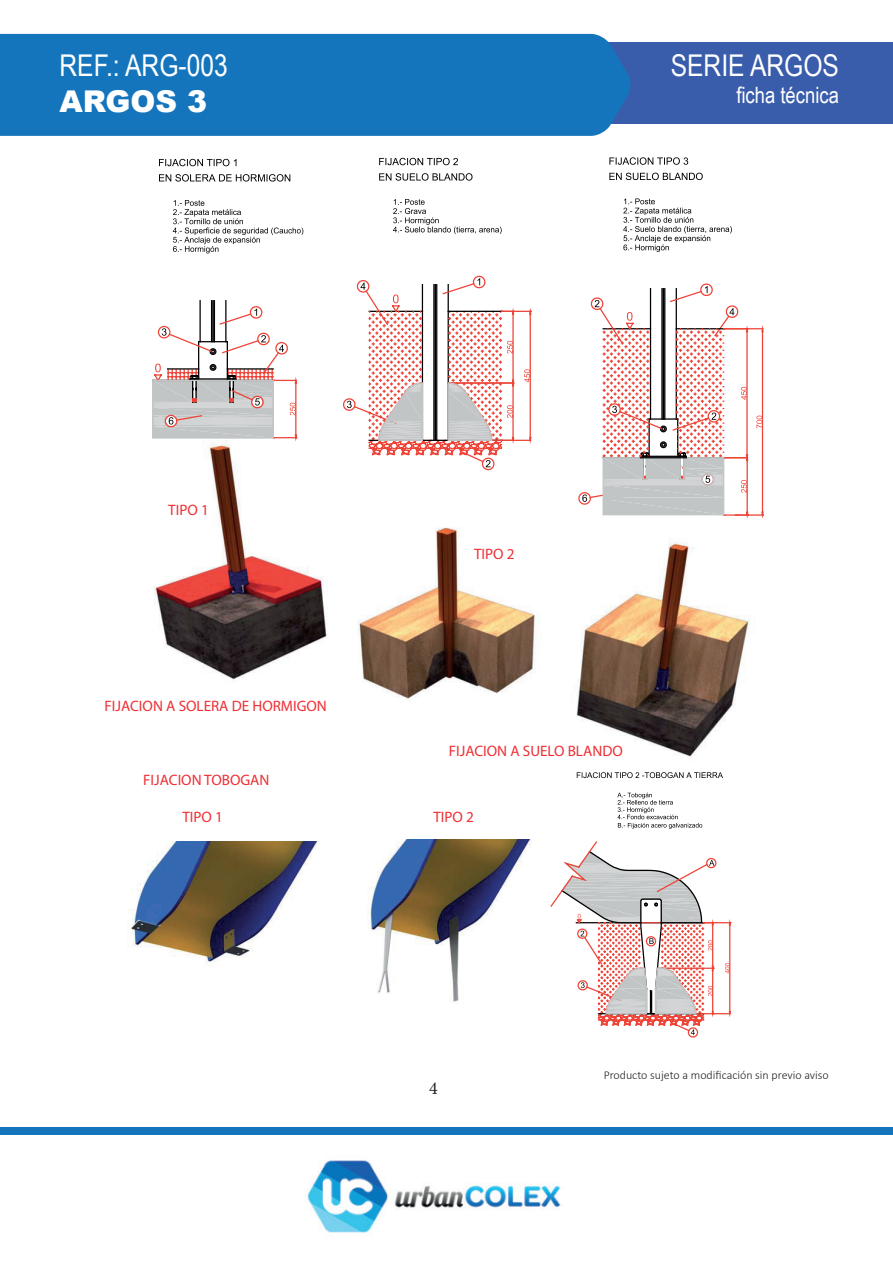
<style>
.page{position:relative;width:893px;height:1263px;background:#fff}
.page>*{position:absolute;margin:0;border:0;box-sizing:border-box;transform-origin:0 0}
.t1{font:30px "Arial Narrow";color:#fff}
.t2{font:900 30px "Arial";color:#fff}
.t3{font:22.5px "Arial Narrow";color:#fff}
.t4{font:18px "Minion Pro";color:#231f20}
.t5{font:15.15px "Myriad Pro";color:#ee2e33}
.t6{font:300 12px "Calibri";color:#231f20}
</style>
<div class="page">
<img style="left:307px;top:1160px;width:254px;height:73px">
<div style="left:0;top:1127px;width:893px;height:7px;background:#1575bc"></div>
<div style="left:368px;top:43px;width:525px;height:81px;background:#3a5dab"></div>
<div style="left:0;top:34px;width:631px;height:102px;background:#1575bc"></div>
<img style="left:154px;top:445px;width:596px;height:312px">
<img style="left:368px;top:839px;width:164px;height:163px">
<img style="left:127px;top:841px;width:191px;height:126px">
<svg style="left:577px;top:772px;width:146px;height:6px"></svg>
<svg style="left:617px;top:793px;width:85px;height:36px"></svg>
<svg style="left:550px;top:841px;width:181px;height:196px"></svg>
<svg style="left:159px;top:159px;width:77px;height:7px"></svg>
<svg style="left:379px;top:158px;width:79px;height:7px"></svg>
<svg style="left:609px;top:157px;width:79px;height:8px"></svg>
<svg style="left:159px;top:174px;width:131px;height:8px"></svg>
<svg style="left:173px;top:200px;width:130px;height:53px"></svg>
<svg style="left:379px;top:173px;width:93px;height:8px"></svg>
<svg style="left:393px;top:199px;width:109px;height:35px"></svg>
<svg style="left:609px;top:173px;width:94px;height:7px"></svg>
<svg style="left:623px;top:198px;width:109px;height:54px"></svg>
<svg style="left:272px;top:445px;width:306px;height:78px"></svg>
<svg style="left:152px;top:300px;width:146px;height:145px"></svg>
<div style="left:152px;top:380px;width:122px;height:58px;border:1px solid #c2c5c6"></div>
<svg style="left:342px;top:275px;width:190px;height:196px"></svg>
<svg style="left:578px;top:283px;width:186px;height:240px"></svg>
<hr style="left:640px;top:457px;width:46px;height:1px;background:#000001">
<h1 class="t1" style="left:60px;top:48px;width:170px">REF.: ARG-003</h1>
<h1 class="t2" style="left:60px;top:90px;width:149px">ARGOS 3</h1>
<h1 class="t1" style="left:671px;top:48px;width:170px">SERIE ARGOS</h1>
<h2 class="t3" style="left:736px;top:78px;width:104px">ficha técnica</h2>
<p class="t5" style="left:168px;top:501px;width:42px">TIPO 1</p>
<p class="t5" style="left:105px;top:697px;width:224px">FIJACION A SOLERA DE HORMIGON</p>
<p class="t5" style="left:143px;top:771px;width:128px">FIJACION TOBOGAN</p>
<p class="t5" style="left:182px;top:808px;width:42px">OPIT 1</p>
<p class="t5" style="left:474px;top:545px;width:42px">TIPO 2</p>
<p class="t5" style="left:449px;top:742px;width:176px">FIJACION A SUELO BLANDO</p>
<p class="t5" style="left:433px;top:808px;width:42px">OPIT 2</p>
<p class="t4" style="left:429px;top:1077px;width:10px">4</p>
<p class="t6" style="left:604px;top:1067px;width:227px">Producto sujeto a modificación sin previo aviso</p>
</div>
